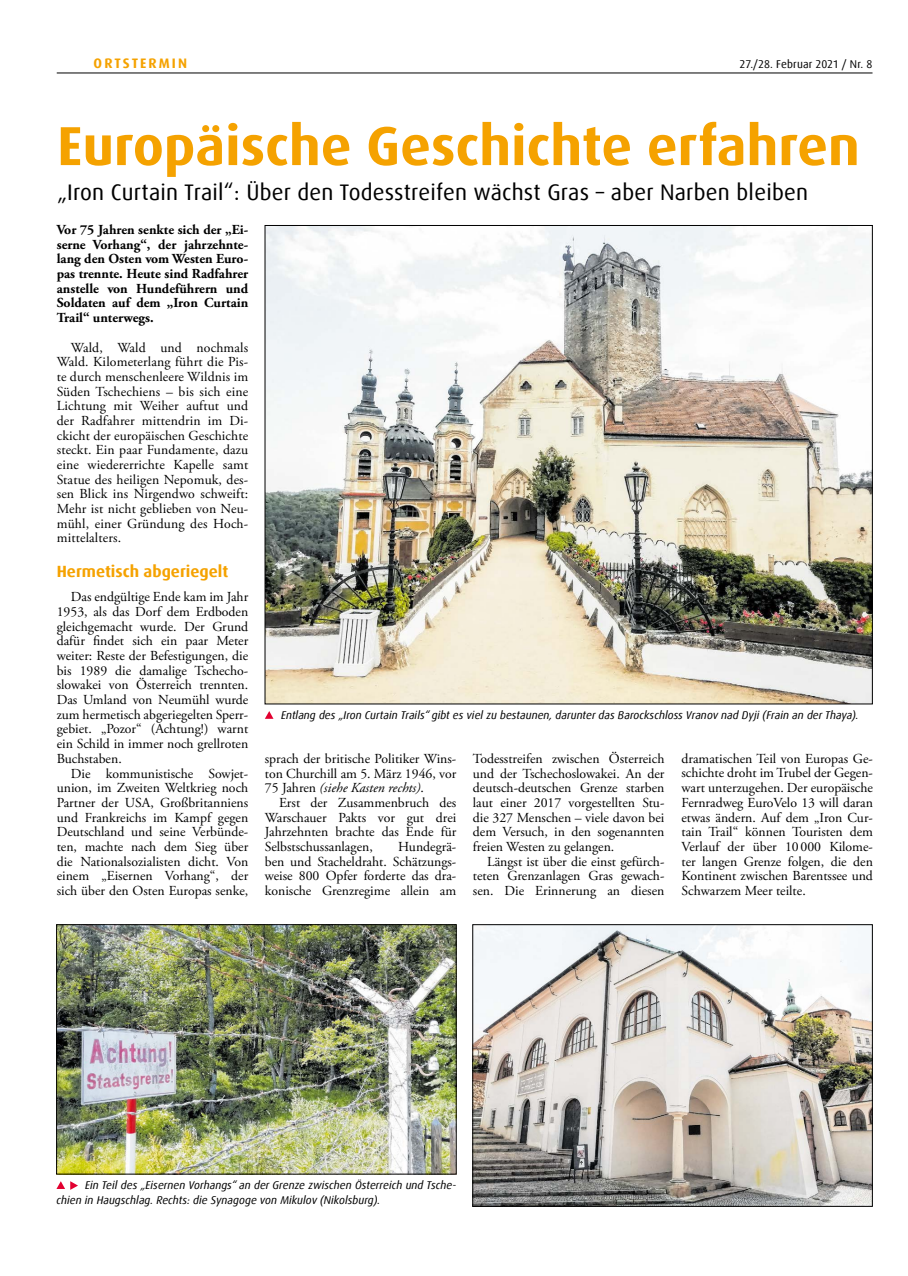
<style>
.page{position:relative;width:908px;height:1276px;background:#fff}
.page>*{position:absolute;margin:0;border:0;box-sizing:border-box;transform-origin:0 0}
.t1{font:700 55px "Dax Offc Pro";color:#f5a200}
.t2{font:22.5px "Dax Offc Pro";letter-spacing:.01em;color:#000}
.t3{font:700 16.25px "Dax Offc Pro";color:#f5a200}
.t4{font:13.75px/14.6px "Adobe Garamond Pro";color:#000;text-align:justify}
.t5{font:700 13.75px/14.6px "Adobe Garamond Pro";color:#000;text-align:justify}
.t6{font:italic 13.75px "Adobe Garamond Pro";color:#000}
.t7{font:700 13.75px "Dax Offc Pro";letter-spacing:.15em;color:#f5a200}
.t8{font:italic 11.25px/14.8px "Dax Offc Pro";color:#000}
.t9{font:11.25px "Dax Offc Pro";letter-spacing:.005em;color:#000}
.s1{font-style:normal}
</style>
<div class="page">
<hr style="left:57px;top:73px;width:815px;height:1px;background:#000">
<img style="left:267px;top:227px;width:603px;height:475px">
<svg style="left:265px;top:711px;width:8px;height:8px"></svg>
<img style="left:58px;top:926px;width:396px;height:246px">
<div style="left:56px;top:924px;width:400px;height:250px;border:1px solid #000"></div>
<img style="left:474px;top:926px;width:396px;height:278px">
<div style="left:472px;top:924px;width:400px;height:282px;border:1px solid #000"></div>
<svg style="left:56px;top:1181px;width:22px;height:8px"></svg>
<p class="t7" style="left:94px;top:54px;width:95px">ORTSTERMIN</p>
<p class="t9" style="left:739px;top:56px;width:134px">27./28. Februar 2021 / Nr. 8</p>
<p class="t1" style="left:57px;top:110px;width:803px">Europäische Geschichte erfahren</p>
<p class="t2" style="left:57px;top:177px;width:752px">„Iron Curtain Trail“: Über den Todesstreifen wächst Gras – aber Narben bleiben</p>
<p class="t5" style="left:57px;top:222px;width:193px">Vor 75 Jahren senkte sich der „Ei&shy;serne Vorhang“, der jahrzehnte&shy;lang den Osten vom Westen Euro&shy;pas trennte. Heute sind Radfahrer anstelle von Hundeführern und Soldaten auf dem „Iron Curtain Trail“ unterwegs.</p>
<p class="t4" style="left:57px;top:340px;width:193px;text-indent:14px">Wald, Wald und nochmals Wald. Kilometerlang führt die Pis&shy;te durch menschenleere Wildnis im Süden Tschechiens – bis sich eine Lichtung mit Weiher auftut und der Radfahrer mittendrin im Di&shy;ckicht der europäischen Geschichte steckt. Ein paar Fundamente, dazu eine wiedererrichte Kapelle samt Statue des heiligen Nepomuk, des&shy;sen Blick ins Nirgendwo schweift:<br>Mehr ist nicht geblieben von Neu&shy;mühl, einer Gründung des Hoch&shy;mittelalters.</p>
<p class="t3" style="left:57px;top:561px;width:173px">Hermetisch abgeriegelt</p>
<p class="t4" style="left:71px;top:590px;width:179px">Das endgültige Ende kam im Jahr</p>
<p class="t4" style="left:57px;top:605px;width:193px">1953, als das Dorf dem Erdboden</p>
<p class="t4" style="left:57px;top:619px;width:193px">gleichgemacht wurde. Der Grund</p>
<p class="t4" style="left:57px;top:634px;width:193px">dafür findet sich ein paar Meter</p>
<p class="t4" style="left:57px;top:649px;width:193px">weiter: Reste der Befestigungen, die</p>
<p class="t4" style="left:57px;top:663px;width:193px">bis 1989 die damalige Tschecho-</p>
<p class="t4" style="left:57px;top:678px;width:193px">slowakei von Österreich trennten.</p>
<p class="t4" style="left:57px;top:693px;width:193px">Das Umland von Neumühl wurde</p>
<p class="t4" style="left:57px;top:707px;width:193px">zum hermetisch abgeriegelten Sperr-</p>
<p class="t4" style="left:57px;top:722px;width:193px">gebiet. „Pozor“ (Achtung!) warnt</p>
<p class="t4" style="left:57px;top:737px;width:193px">ein Schild in immer noch grellroten</p>
<p class="t4" style="left:57px;top:751px;width:66px">Buchstaben.</p>
<p class="t4" style="left:71px;top:766px;width:179px">Die kommunistische Sowjet-</p>
<p class="t4" style="left:57px;top:781px;width:193px">union, im Zweiten Weltkrieg noch</p>
<p class="t4" style="left:57px;top:796px;width:193px">Partner der USA, Großbritanniens</p>
<p class="t4" style="left:57px;top:810px;width:193px">und Frankreichs im Kampf gegen</p>
<p class="t4" style="left:57px;top:825px;width:193px">Deutschland und seine Verbünde-</p>
<p class="t4" style="left:57px;top:840px;width:193px">ten, machte nach dem Sieg über</p>
<p class="t4" style="left:57px;top:854px;width:193px">die Nationalsozialisten dicht. Von</p>
<p class="t4" style="left:57px;top:869px;width:193px">einem „Eisernen Vorhang“, der</p>
<p class="t4" style="left:57px;top:884px;width:193px">sich über den Osten Europas senke,</p>
<p class="t8" style="left:281px;top:707px;width:579px">Entlang des „Iron Curtain Trails“ gibt es viel zu bestaunen, darunter das Barockschloss Vranov nad Dyji (Frain an der Thaya).</p>
<p class="t4" style="left:265px;top:751px;width:193px">sprach der britische Politiker Wins-</p>
<p class="t4" style="left:265px;top:766px;width:193px">ton Churchill am 5. März 1946, vor</p>
<p class="t6" style="left:265px;top:779px;width:160px"><span class="s1">75 Jahren</span> (siehe Kasten rechts)<span class="s1">.</span></p>
<p class="t4" style="left:279px;top:795px;width:179px">Erst der Zusammenbruch des</p>
<p class="t4" style="left:265px;top:810px;width:193px">Warschauer Pakts vor gut drei</p>
<p class="t4" style="left:265px;top:825px;width:193px">Jahrzehnten brachte das Ende für</p>
<p class="t4" style="left:265px;top:840px;width:109px">Selbstschussanlagen,</p>
<p class="t4" style="left:265px;top:840px;width:193px;text-indent:133px">Hundegrä&shy;ben und Stacheldraht. Schätzungs&shy;weise 800 Opfer forderte das dra&shy;konische Grenzregime allein am</p>
<p class="t4" style="left:472px;top:751px;width:193px">Todesstreifen zwischen Österreich</p>
<p class="t4" style="left:472px;top:766px;width:193px">und der Tschechoslowakei. An der</p>
<p class="t4" style="left:472px;top:781px;width:193px">deutsch-deutschen Grenze starben</p>
<p class="t4" style="left:472px;top:795px;width:193px">laut einer 2017 vorgestellten Stu-</p>
<p class="t4" style="left:472px;top:810px;width:193px">die 327 Menschen – viele davon bei</p>
<p class="t4" style="left:472px;top:825px;width:193px">dem Versuch, in den sogenannten</p>
<p class="t4" style="left:472px;top:840px;width:143px">freien Westen zu gelangen.</p>
<p class="t4" style="left:487px;top:854px;width:179px">Längst ist über die einst gefürch-</p>
<p class="t4" style="left:472px;top:869px;width:193px">teten Grenzanlagen Gras gewach-</p>
<p class="t4" style="left:472px;top:884px;width:193px">sen. Die Erinnerung an diesen</p>
<p class="t4" style="left:681px;top:751px;width:193px">dramatischen Teil von Europas Ge&shy;schichte droht im Trubel der Gegen&shy;wart unterzugehen. Der europäische Fernradweg EuroVelo 13 will daran etwas ändern. Auf dem „Iron Cur&shy;tain Trail“ können Touristen dem Verlauf der über 10000 Kilome&shy;ter langen Grenze folgen, die den Kontinent zwischen Barentssee und Schwarzem Meer teilte.</p>
<p class="t8" style="left:56px;top:1177px;width:401px;text-indent:29px">Ein Teil des „Eisernen Vorhangs“ an der Grenze zwischen Österreich und Tsche&shy;chien in Haugschlag. Rechts: die Synagoge von Mikulov (Nikolsburg).</p>
</div>
